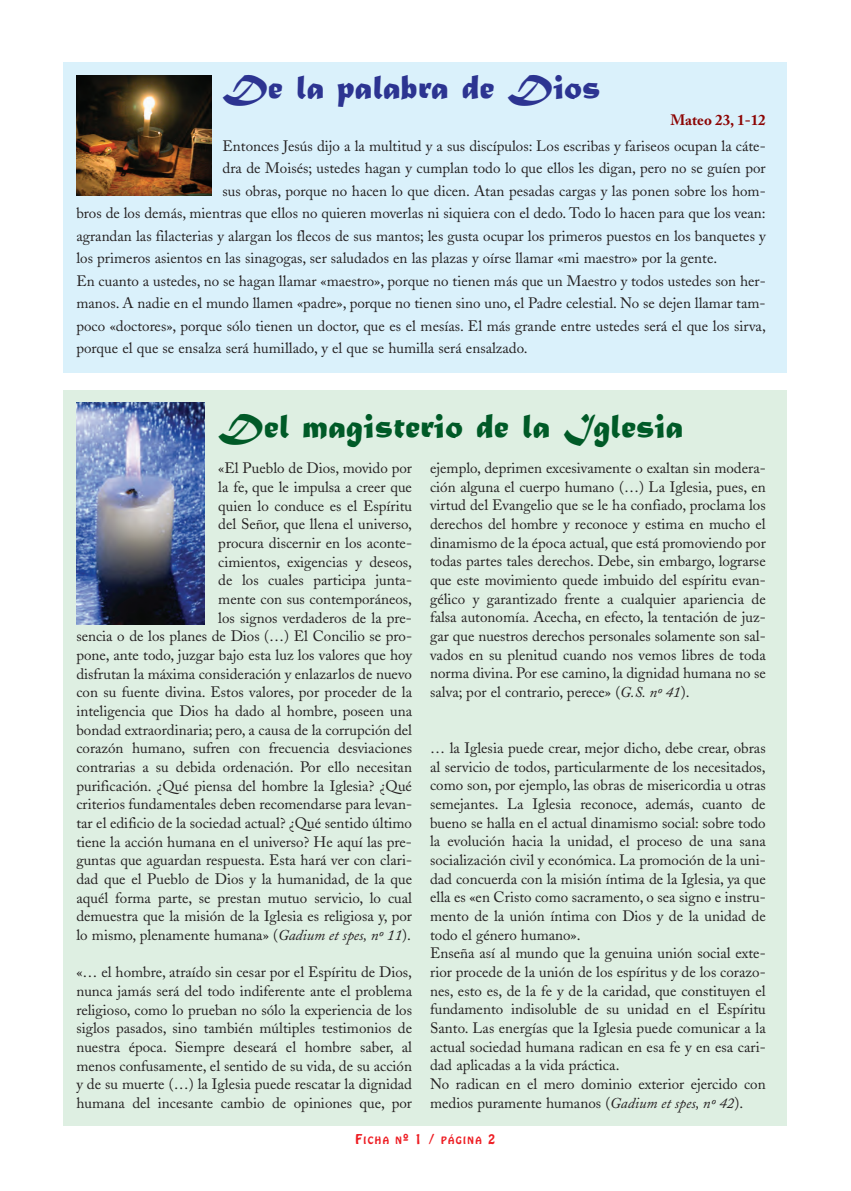
<style>
.page{position:relative;width:851px;height:1191px;background:#fff}
.page>*{position:absolute;margin:0;border:0;box-sizing:border-box;transform-origin:0 0}
.t1{font:36px "Matura MT Script Capitals";color:#005a27}
.t2{font:36px "Matura MT Script Capitals";color:#2c3491}
.t3{font:15px/18.6px "Adobe Caslon";color:#231f20;text-align:justify}
.t4{font:700 15px "Adobe Caslon";color:#8c0403}
.t5{font:9px "Hobo";letter-spacing:.155em;color:#ee1e24}
.s1{font-style:italic}
.s2{font-size:12px}
</style>
<div class="page">
<div style="left:64px;top:390px;width:722px;height:735px;background:#deefe2"></div>
<div style="left:64px;top:62px;width:722px;height:311px;background:#daf1fb"></div>
<img style="left:76px;top:75px;width:136px;height:121px">
<img style="left:76px;top:403px;width:128px;height:222px">
<h1 class="t2" style="left:222px;top:67px;width:379px">De la palabra de Dios</h1>
<p class="t4" style="left:670px;top:114px;width:97px">Mateo 23, 1-12</p>
<p class="t3" style="left:222px;top:138px;width:544px">Entonces Jesús dijo a la multitud y a sus discípulos: Los escribas y fariseos ocupan la cáte-</p>
<p class="t3" style="left:222px;top:161px;width:544px">dra de Moisés; ustedes hagan y cumplan todo lo que ellos les digan, pero no se guíen por</p>
<p class="t3" style="left:222px;top:183px;width:544px">sus obras, porque no hacen lo que dicen. Atan pesadas cargas y las ponen sobre los hom-</p>
<p class="t3" style="left:76px;top:206px;width:690px">bros de los demás, mientras que ellos no quieren moverlas ni siquiera con el dedo. Todo lo hacen para que los vean:</p>
<p class="t3" style="left:76px;top:228px;width:690px">agrandan las filacterias y alargan los flecos de sus mantos; les gusta ocupar los primeros puestos en los banquetes y</p>
<p class="t3" style="left:76px;top:251px;width:642px">los primeros asientos en las sinagogas, ser saludados en las plazas y oírse llamar «mi maestro» por la gente.</p>
<p class="t3" style="left:76px;top:273px;width:690px">En cuanto a ustedes, no se hagan llamar «maestro», porque no tienen más que un Maestro y todos ustedes son her-</p>
<p class="t3" style="left:76px;top:296px;width:690px">manos. A nadie en el mundo llamen «padre», porque no tienen sino uno, el Padre celestial. No se dejen llamar tam-</p>
<p class="t3" style="left:76px;top:318px;width:690px">poco «doctores», porque sólo tienen un doctor, que es el mesías. El más grande entre ustedes será el que los sirva,</p>
<p class="t3" style="left:76px;top:341px;width:452px">porque el que se ensalza será humillado, y el que se humilla será ensalzado.</p>
<h1 class="t1" style="left:218px;top:407px;width:466px">Del magisterio de la Iglesia</h1>
<p class="t3" style="left:76px;top:461px;width:337px;text-align:right">«El Pueblo de Dios, movido por<br>la fe, que le impulsa a creer que<br>quien lo conduce es el Espíritu<br>del Señor, que llena el universo,<br>procura discernir en los aconte-<br>cimientos, exigencias y deseos,<br>de los cuales participa junta-<br>mente con sus contemporáneos,<br>los signos verdaderos de la pre-<br>sencia o de los planes de Dios (…) El Concilio se pro&shy;pone, ante todo, juzgar bajo esta luz los valores que hoy disfrutan la máxima consideración y enlazarlos de nuevo con su fuente divina. Estos valores, por proceder de la inteligencia que Dios ha dado al hombre, poseen una bondad extraordinaria; pero, a causa de la corrupción del corazón humano, sufren con frecuencia desviaciones contrarias a su debida ordenación. Por ello necesitan purificación. ¿Qué piensa del hombre la Iglesia? ¿Qué criterios fundamentales deben recomendarse para levan&shy;tar el edificio de la sociedad actual? ¿Qué sentido último tiene la acción humana en el universo? He aquí las pre&shy;guntas que aguardan respuesta. Esta hará ver con clari&shy;dad que el Pueblo de Dios y la humanidad, de la que aquél forma parte, se prestan mutuo servicio, lo cual demuestra que la misión de la Iglesia es religiosa y, por lo mismo, plenamente humana» (<span class="s1">Gadium et spes, nº 11</span>).</p>
<p class="t3" style="left:76px;top:964px;width:337px">«… el hombre, atraído sin cesar por el Espíritu de Dios, nunca jamás será del todo indiferente ante el problema religioso, como lo prueban no sólo la experiencia de los siglos pasados, sino también múltiples testimonios de nuestra época. Siempre deseará el hombre saber, al menos confusamente, el sentido de su vida, de su acción y de su muerte (…) la Iglesia puede rescatar la dignidad humana del incesante cambio de opiniones que, por</p>
<p class="t3" style="left:430px;top:460px;width:337px">ejemplo, deprimen excesivamente o exaltan sin modera&shy;ción alguna el cuerpo humano (…) La Iglesia, pues, en virtud del Evangelio que se le ha confiado, proclama los derechos del hombre y reconoce y estima en mucho el dinamismo de la época actual, que está promoviendo por todas partes tales derechos. Debe, sin embargo, lograrse que este movimiento quede imbuido del espíritu evan&shy;gélico y garantizado frente a cualquier apariencia de falsa autonomía. Acecha, en efecto, la tentación de juz&shy;gar que nuestros derechos personales solamente son sal&shy;vados en su plenitud cuando nos vemos libres de toda norma divina. Por ese camino, la dignidad humana no se salva; por el contrario, perece» (<span class="s1">G.S. nº 41</span>).</p>
<p class="t3" style="left:430px;top:740px;width:337px;text-align:left">… la Iglesia puede crear, mejor dicho, debe crear, obras al servicio de todos, particularmente de los necesitados, como son, por ejemplo, las obras de misericordia u otras semejantes. La Iglesia reconoce, además, cuanto de bueno se halla en el actual dinamismo social: sobre todo la evolución hacia la unidad, el proceso de una sana socialización civil y económica. La promoción de la uni&shy;dad concuerda con la misión íntima de la Iglesia, ya que ella es «en Cristo como sacramento, o sea signo e instru&shy;mento de la unión íntima con Dios y de la unidad de todo el género humano».<br>Enseña así al mundo que la genuina unión social exte&shy;rior procede de la unión de los espíritus y de los corazo&shy;nes, esto es, de la fe y de la caridad, que constituyen el fundamento indisoluble de su unidad en el Espíritu Santo. Las energías que la Iglesia puede comunicar a la actual sociedad humana radican en esa fe y en esa cari&shy;dad aplicadas a la vida práctica.<br>No radican en el mero dominio exterior ejercido con medios puramente humanos (<span class="s1">Gadium et spes, nº 42</span>).</p>
<p class="t5" style="left:355px;top:1136px;width:141px"><span class="s2">F</span>ICHA N<span class="s2">º 1 /</span> PÁGINA <span class="s2">2</span></p>
</div>
